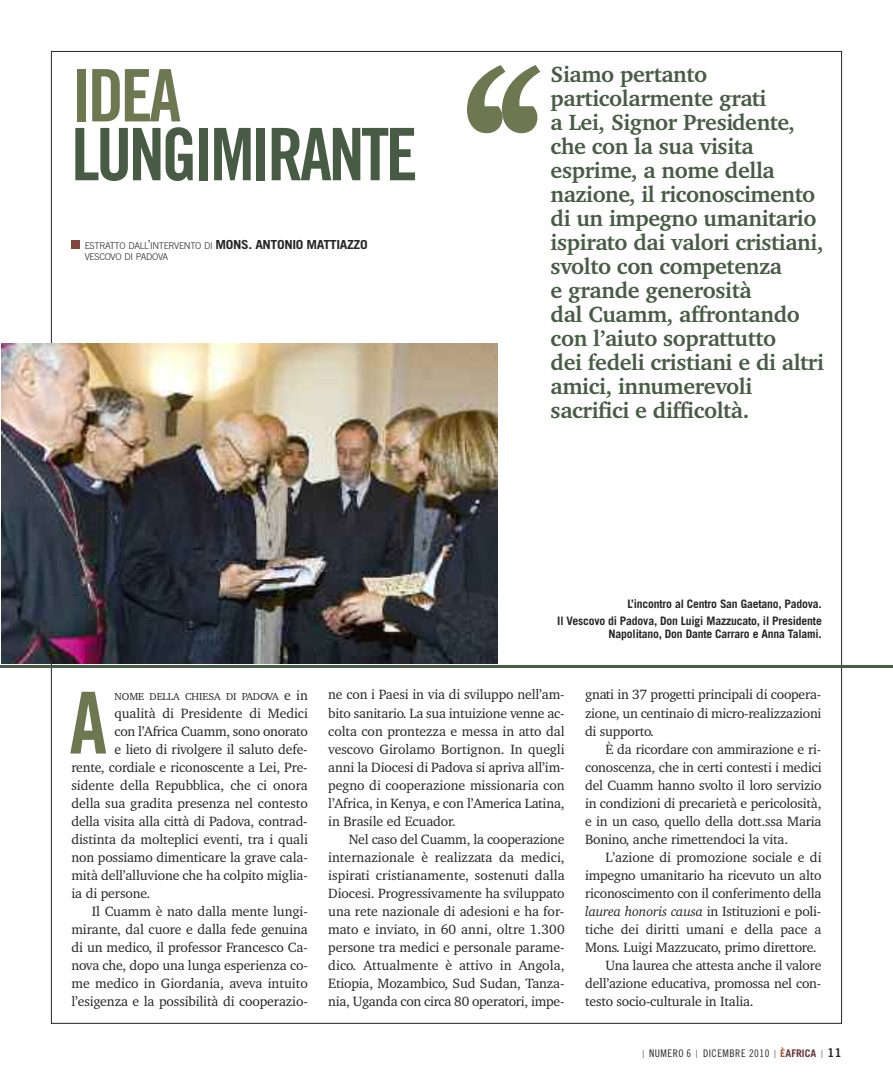
<style>
.page{position:relative;width:893px;height:1085px;background:#fff}
.page>*{position:absolute;margin:0;border:0;box-sizing:border-box;transform-origin:0 0}
.t1{font:700 225px "Charter BT Pro";color:#6d7851}
.t2{font:85.5px "Trade Gothic Bold Cond Twenty";color:#6d7851}
.t3{font:72.45px "Trade Gothic Bold Cond Twenty";letter-spacing:-.05em;color:#485c45}
.t4{font:72.45px "Trade Gothic Bold Cond Twenty";color:#6d7851}
.t5{font:700 22.5px/24px "Charter BT Pro";letter-spacing:-.015em;color:#485c45}
.t6{font:13.8px/18px "Charter BT Pro";letter-spacing:-.015em;color:#272627;text-align:justify}
.t7{font:700 11.7px/16.5px "Trade Gothic";letter-spacing:-.015em;color:#272627;text-align:right}
.t8{font:10.5px "Trade Gothic Cond Eighteen";letter-spacing:.05em;color:#272627}
.t9{font:10.35px "Charter BT Pro";letter-spacing:-.005em;color:#272627}
.t10{font:300 9.3px/10.5px "Trade Gothic";letter-spacing:-.035em;color:#272627}
.s1{font-size:12.45px}
.s2{font-weight:700;font-size:12.45px}
.s3{font-size:13.8px}
.s4{font-style:italic}
.s5{font-family:"Trade Gothic";font-weight:300;font-size:11.25px}
.s6{font-family:"Trade Gothic";font-weight:700;color:#a35737}
.s7{font-family:"Trade Gothic";font-weight:700;color:#66363a}
.s8{font-family:"Trade Gothic Bold Two";font-size:12px}
</style>
<div class="page">
<div style="left:71px;top:240px;width:9px;height:9px;background:#83453a"></div>
<hr style="left:0;top:665px;width:893px;height:3px;background:#485c45">
<img style="left:1px;top:343px;width:496px;height:320px">
<h3 class="t4" style="left:71px;top:69px;width:111px">IDEA</h3>
<h3 class="t3" style="left:71px;top:128px;width:348px">LUNGIMIRANTE</h3>
<p class="t10" style="left:85px;top:241px;width:285px">ESTRATTO DALL<span class="s1">’</span>INTERVENTO DI <span class="s2">MONS. ANTONIO MATTIAZZO<br></span>VESCOVO DI PADOVA</p>
<h1 class="t1" style="left:456px;top:71px;width:94px">‘‘</h1>
<p class="t5" style="left:551px;top:65px;width:275px">Siamo pertanto particolarmente grati<br>a Lei, Signor Presidente, che con la sua visita esprime, a nome della nazione, il riconoscimento di un impegno umanitario ispirato dai valori cristiani, svolto con competenza<br>e grande generosità<br>dal Cuamm, affrontando con l’aiuto soprattutto<br>dei fedeli cristiani e di altri amici, innumerevoli sacrifici e difficoltà.</p>
<p class="t7" style="left:557px;top:597px;width:266px">L’incontro al Centro San Gaetano, Padova.<br>Il Vescovo di Padova, Don Luigi Mazzucato, il Presidente</p>
<p class="t7" style="left:609px;top:627px;width:215px">Napolitano, Don Dante Carraro e Anna Talami.</p>
<p class="t9" style="left:115px;top:692px;width:195px">NOME DELLA CHIESA DI PADOVA <span class="s3">e in</span></p>
<p class="t6" style="left:115px;top:705px;width:195px">qualità di Presidente di Medici</p>
<p class="t6" style="left:115px;top:723px;width:195px">con l’Africa Cuamm, sono onorato</p>
<p class="t6" style="left:115px;top:741px;width:195px">e lieto di rivolgere il saluto defe-</p>
<p class="t6" style="left:71px;top:759px;width:238px">rente, cordiale e riconoscente a Lei, Pre-</p>
<p class="t6" style="left:71px;top:777px;width:238px">sidente della Repubblica, che ci onora</p>
<p class="t6" style="left:71px;top:795px;width:238px">della sua gradita presenza nel contesto</p>
<p class="t6" style="left:71px;top:813px;width:238px">della visita alla città di Padova, contrad-</p>
<p class="t6" style="left:71px;top:831px;width:238px">distinta da molteplici eventi, tra i quali</p>
<p class="t6" style="left:71px;top:849px;width:238px">non possiamo dimenticare la grave cala-</p>
<p class="t6" style="left:71px;top:867px;width:238px">mità dell’alluvione che ha colpito miglia-</p>
<p class="t6" style="left:71px;top:885px;width:80px">ia di persone.</p>
<p class="t6" style="left:92px;top:903px;width:217px">Il Cuamm è nato dalla mente lungi-</p>
<p class="t6" style="left:71px;top:921px;width:238px">mirante, dal cuore e dalla fede genuina</p>
<p class="t6" style="left:71px;top:939px;width:238px">di un medico, il professor Francesco Ca-</p>
<p class="t6" style="left:71px;top:957px;width:238px">nova che, dopo una lunga esperienza co-</p>
<p class="t6" style="left:71px;top:975px;width:238px">me medico in Giordania, aveva intuito</p>
<p class="t6" style="left:71px;top:993px;width:238px">l’esigenza e la possibilità di cooperazio-</p>
<h2 class="t2" style="left:69px;top:691px;width:39px">A</h2>
<p class="t6" style="left:328px;top:687px;width:238px">ne con i Paesi in via di sviluppo nell’am&shy;bito sanitario. La sua intuizione venne ac&shy;colta con prontezza e messa in atto dal vescovo Girolamo Bortignon. In quegli anni la Diocesi di Padova si apriva all’im&shy;pegno di cooperazione missionaria con l’Africa, in Kenya, e con l’America Latina, in Brasile ed Ecuador.</p>
<p class="t6" style="left:328px;top:831px;width:238px;text-indent:20px">Nel caso del Cuamm, la cooperazione internazionale è realizzata da medici, ispirati cristianamente, sostenuti dalla Diocesi. Progressivamente ha sviluppato una rete nazionale di adesioni e ha for&shy;mato e inviato, in 60 anni, oltre 1.300 persone tra medici e personale parame&shy;dico. Attualmente è attivo in Angola, Etiopia, Mozambico, Sud Sudan, Tanza&shy;nia, Uganda con circa 80 operatori, impe-</p>
<p class="t6" style="left:585px;top:687px;width:238px">gnati in 37 progetti principali di coopera&shy;zione, un centinaio di micro-realizzazioni di supporto.</p>
<p class="t6" style="left:585px;top:741px;width:238px;text-indent:20px">È da ricordare con ammirazione e ri&shy;conoscenza, che in certi contesti i medici del Cuamm hanno svolto il loro servizio in condizioni di precarietà e pericolosità, e in un caso, quello della dott.ssa Maria Bonino, anche rimettendoci la vita.</p>
<p class="t6" style="left:605px;top:849px;width:217px">L’azione di promozione sociale e di</p>
<p class="t6" style="left:585px;top:867px;width:238px">impegno umanitario ha ricevuto un alto</p>
<p class="t6" style="left:585px;top:885px;width:238px">riconoscimento con il conferimento della</p>
<p class="t6" style="left:585px;top:903px;width:238px"><span class="s4">laurea honoris causa</span> in Istituzioni e poli-</p>
<p class="t6" style="left:585px;top:921px;width:238px">tiche dei diritti umani e della pace a</p>
<p class="t6" style="left:585px;top:939px;width:233px">Mons. Luigi Mazzucato, primo direttore.</p>
<p class="t6" style="left:605px;top:957px;width:217px">Una laurea che attesta anche il valore</p>
<p class="t6" style="left:585px;top:975px;width:238px">dell’azione educativa, promossa nel con-</p>
<p class="t6" style="left:585px;top:993px;width:170px">testo socio-culturale in Italia.</p>
<p class="t8" style="left:642px;top:1049px;width:201px"><span class="s5">|</span> NUMERO 6 <span class="s5">|</span> DICEMBRE 2010 <span class="s5">|</span> <span class="s6">È</span><span class="s7">AFRICA</span> <span class="s5">|</span> <span class="s8">11</span></p>
</div>
